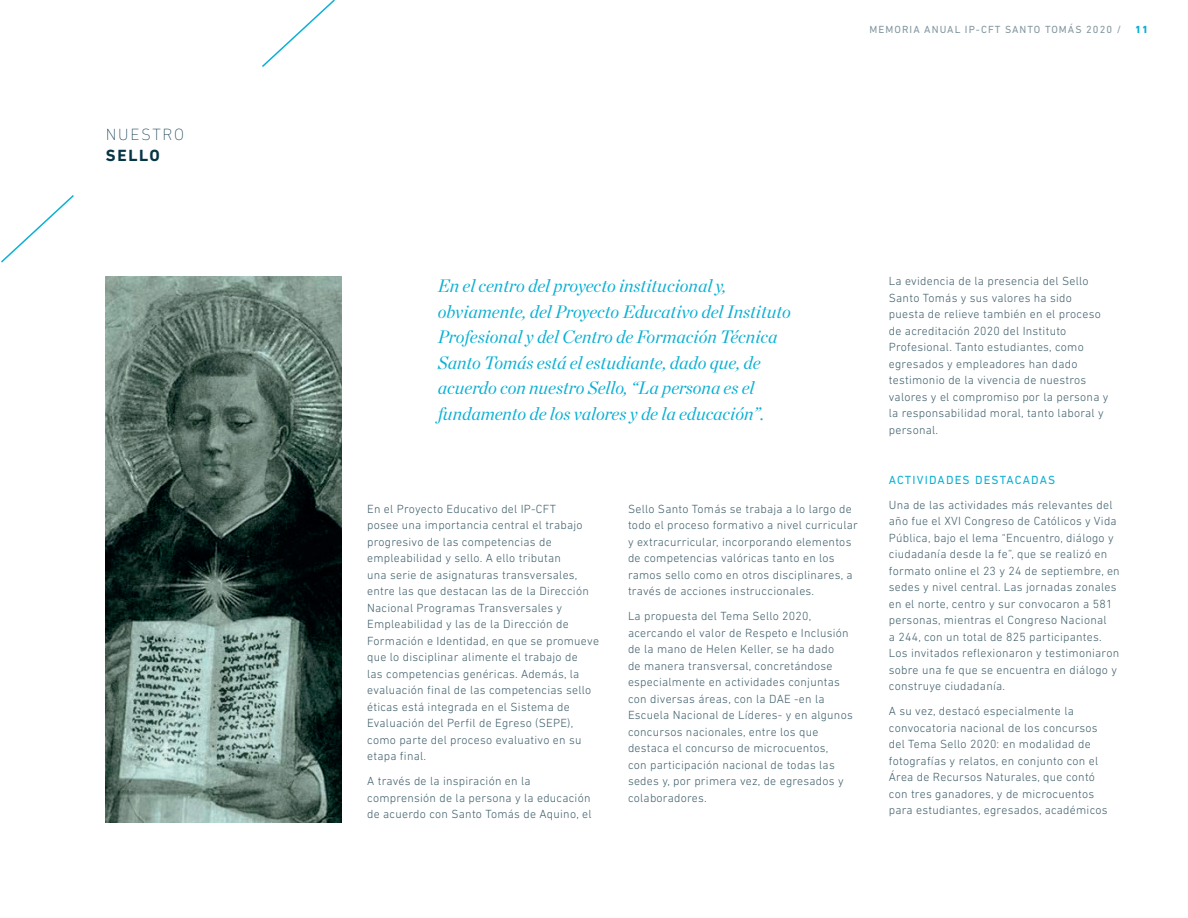
<style>
.page{position:relative;width:1188px;height:918px;background:#fff}
.page>*{position:absolute;margin:0;border:0;box-sizing:border-box;transform-origin:0 0}
.t1{font:italic 18px/25.5px "Chronicle Display";color:#0bb0d4}
.t2{font:200 16.5px "DIN Next LT Pro";letter-spacing:.1em;color:#063546}
.t3{font:700 16.5px "DIN Next LT Pro";letter-spacing:.1em;color:#063546}
.t4{font:300 12px/16.5px "DIN Next LT Pro";letter-spacing:.02em;color:#3e5e6a}
.t5{font:12px "DIN Next LT Pro";letter-spacing:.1em;color:#0bb0d4}
.t6{font:10.5px "DIN Next LT Pro";letter-spacing:.1em;color:#82979f}
.t7{font:800 10.5px "DIN Next LT Pro";color:#0bb0d4}
</style>
<div class="page">
<svg style="left:1px;top:195px;width:73px;height:68px"></svg>
<svg style="left:262px;top:0;width:73px;height:67px"></svg>
<img style="left:106px;top:276px;width:236px;height:546px">
<h2 class="t2" style="left:106px;top:125px;width:80px">NUESTRO</h2>
<h2 class="t3" style="left:106px;top:146px;width:55px">SELLO</h2>
<p class="t6" style="left:870px;top:24px;width:253px">MEMORIA ANUAL IP-CFT SANTO TOMÁS 2020 /</p>
<p class="t7" style="left:1135px;top:24px;width:14px">11</p>
<p class="t1" style="left:438px;top:272px;width:355px">En el centro del proyecto institucional y, obviamente, del Proyecto Educativo del Instituto Profesional y del Centro de Formación Técnica Santo Tomás está el estudiante, dado que, de acuerdo con nuestro Sello, “La persona es el fundamento de los valores y de la educación”.</p>
<p class="t4" style="left:367px;top:500px;width:233px">En el Proyecto Educativo del IP-CFT<br>posee una importancia central el trabajo progresivo de las competencias de empleabilidad y sello. A ello tributan<br>una serie de asignaturas transversales, entre las que destacan las de la Dirección Nacional Programas Transversales y Empleabilidad y las de la Dirección de Formación e Identidad, en que se promueve que lo disciplinar alimente el trabajo de<br>las competencias genéricas. Además, la evaluación final de las competencias sello éticas está integrada en el Sistema de Evaluación del Perfil de Egreso (SEPE), como parte del proceso evaluativo en su etapa final.</p>
<p class="t4" style="left:367px;top:773px;width:226px">A través de la inspiración en la comprensión de la persona y la educación de acuerdo con Santo Tomás de Aquino, el</p>
<p class="t4" style="left:628px;top:500px;width:232px">Sello Santo Tomás se trabaja a lo largo de todo el proceso formativo a nivel curricular y extracurricular, incorporando elementos de competencias valóricas tanto en los ramos sello como en otros disciplinares, a través de acciones instruccionales.</p>
<p class="t4" style="left:628px;top:608px;width:226px">La propuesta del Tema Sello 2020, acercando el valor de Respeto e Inclusión de la mano de Helen Keller, se ha dado<br>de manera transversal, concretándose especialmente en actividades conjuntas con diversas áreas, con la DAE -en la Escuela Nacional de Líderes- y en algunos concursos nacionales, entre los que destaca el concurso de microcuentos,<br>con participación nacional de todas las sedes y, por primera vez, de egresados y colaboradores.</p>
<p class="t4" style="left:889px;top:273px;width:221px">La evidencia de la presencia del Sello Santo Tomás y sus valores ha sido puesta de relieve también en el proceso de acreditación 2020 del Instituto Profesional. Tanto estudiantes, como egresados y empleadores han dado testimonio de la vivencia de nuestros valores y el compromiso por la persona y la responsabilidad moral, tanto laboral y personal.</p>
<p class="t5" style="left:889px;top:473px;width:168px">ACTIVIDADES DESTACADAS</p>
<p class="t4" style="left:889px;top:496px;width:232px">Una de las actividades más relevantes del año fue el XVI Congreso de Católicos y Vida Pública, bajo el lema “Encuentro, diálogo y ciudadanía desde la fe”, que se realizó en formato online el 23 y 24 de septiembre, en sedes y nivel central. Las jornadas zonales en el norte, centro y sur convocaron a 581 personas, mientras el Congreso Nacional<br>a 244, con un total de 825 participantes.<br>Los invitados reflexionaron y testimoniaron sobre una fe que se encuentra en diálogo y construye ciudadanía.</p>
<p class="t4" style="left:889px;top:703px;width:220px">A su vez, destacó especialmente la convocatoria nacional de los concursos del Tema Sello 2020: en modalidad de fotografías y relatos, en conjunto con el Área de Recursos Naturales, que contó con tres ganadores, y de microcuentos para estudiantes, egresados, académicos</p>
</div>
